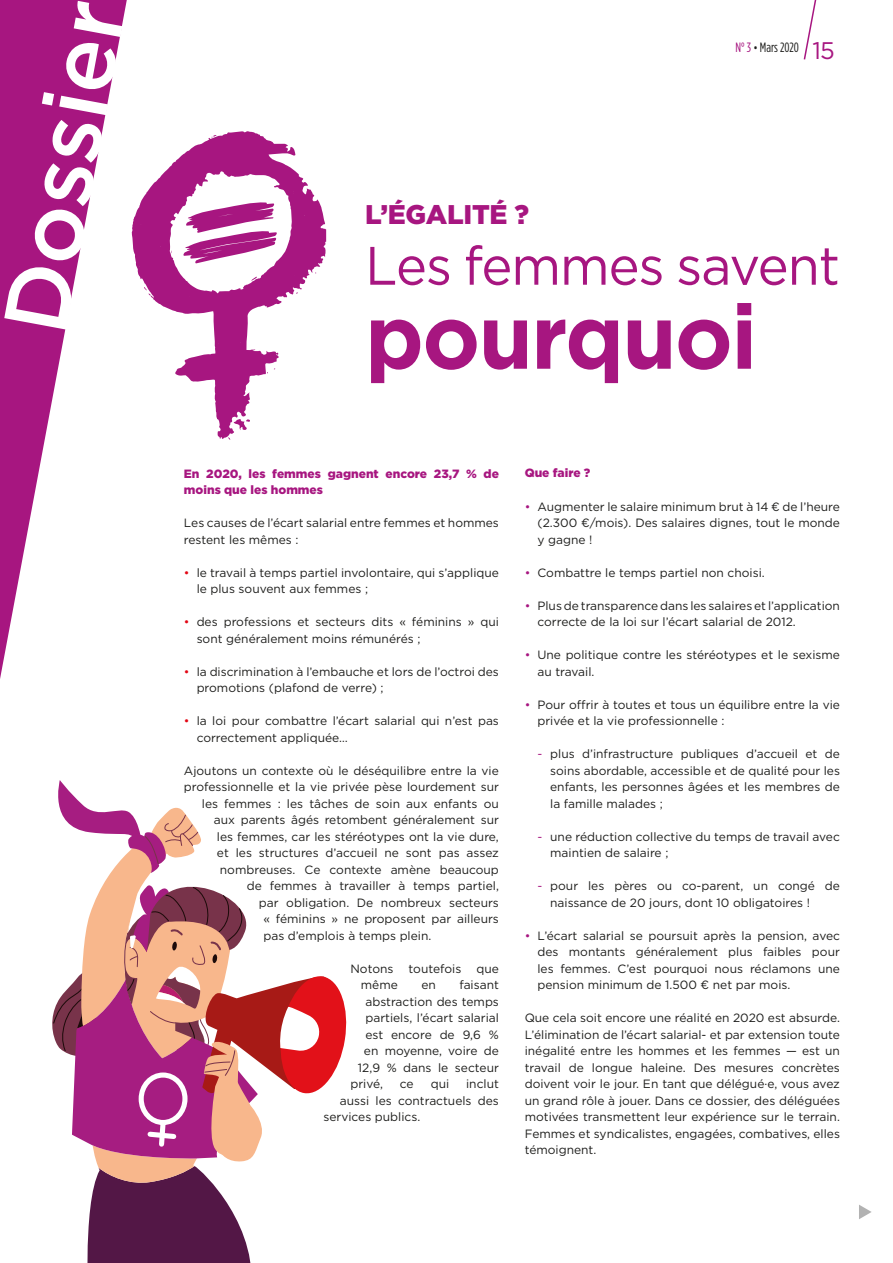
<style>
.page{position:relative;width:893px;height:1263px;background:#fff}
.page>*{position:absolute;margin:0;border:0;box-sizing:border-box;transform-origin:0 0}
.t1{font:700 90px "Gotham";letter-spacing:-.02em;color:#a71680}
.t2{font:500 90px "Gotham";color:#fff}
.t3{font:54px "Gotham";letter-spacing:-.02em;color:#a71680}
.t4{font:900 27px "Gotham";letter-spacing:-.01em;color:#a71680}
.t5{font:13.5px "Gotham Condensed";color:#1d1d1b}
.t6{font:12px/16.5px "Gotham";color:#1d1d1b}
.t7{font:900 12px/16.5px "Gotham";color:#a71680}
.s1{color:#a71680}
.s2{font-size:12.15px}
.s3{font-family:"Gotham";font-size:24px;color:#a71680}
.s4{color:#e30614}
</style>
<div class="page">
<svg style="left:859px;top:1205px;width:13px;height:14px"></svg>
<svg style="left:52px;top:780px;width:295px;height:483px"></svg>
<svg style="left:131px;top:131px;width:196px;height:309px"></svg>
<svg style="left:234px;top:419px;width:16px;height:11px"></svg>
<svg style="left:211px;top:134px;width:6px;height:4px"></svg>
<svg style="left:144px;top:287px;width:8px;height:10px"></svg>
<svg style="left:251px;top:276px;width:6px;height:5px"></svg>
<svg style="left:182px;top:202px;width:96px;height:62px"></svg>
<svg style="left:0;top:0;width:127px;height:679px"></svg>
<svg style="left:803px;top:0;width:14px;height:60px"></svg>
<h1 class="t2" style="left:-23px;top:322px;width:338px;rotate:-80deg">Dossier</h1>
<p class="t5" style="left:736px;top:40px;width:101px"><span class="s1">N° 3</span> <span class="s2">•</span> Mars 2020 <span class="s3">15</span></p>
<h3 class="t4" style="left:365px;top:196px;width:166px">L’ÉGALITÉ ?</h3>
<h2 class="t3" style="left:365px;top:231px;width:476px">Les femmes savent</h2>
<h1 class="t1" style="left:365px;top:277px;width:394px">pourquoi</h1>
<p class="t7" style="left:184px;top:465px;width:317px">En 2020, les femmes gagnent encore 23,7 % de moins que les hommes</p>
<p class="t6" style="left:184px;top:514px;width:316px">Les causes de l’écart salarial entre femmes et hommes restent les mêmes :</p>
<p class="t6" style="left:197px;top:564px;width:304px;text-indent:-13px"><span class="s4">•</span> le travail à temps partiel involontaire, qui s’applique le plus souvent aux femmes ;</p>
<p class="t6" style="left:197px;top:613px;width:304px;text-indent:-13px"><span class="s4">•</span> des professions et secteurs dits « féminins » qui sont généralement moins rémunérés ;</p>
<p class="t6" style="left:197px;top:663px;width:304px;text-indent:-13px"><span class="s4">•</span> la discrimination à l’embauche et lors de l’octroi des promotions (plafond de verre) ;</p>
<p class="t6" style="left:197px;top:712px;width:304px;text-indent:-13px"><span class="s4">•</span> la loi pour combattre l’écart salarial qui n’est pas correctement appliquée…</p>
<p class="t6" style="left:184px;top:762px;width:316px">Ajoutons un contexte où le déséquilibre entre la vie</p>
<p class="t6" style="left:184px;top:778px;width:316px">professionnelle et la vie privée pèse lourdement sur</p>
<p class="t6" style="left:202px;top:795px;width:298px">les femmes : les tâches de soin aux enfants ou</p>
<p class="t6" style="left:214px;top:811px;width:286px">aux parents âgés retombent généralement sur</p>
<p class="t6" style="left:217px;top:828px;width:283px">les femmes, car les stéréotypes ont la vie dure,</p>
<p class="t6" style="left:217px;top:844px;width:284px">et les structures d’accueil ne sont pas assez</p>
<p class="t6" style="left:220px;top:861px;width:280px">nombreuses. Ce contexte amène beaucoup</p>
<p class="t6" style="left:247px;top:877px;width:254px">de femmes à travailler à temps partiel,</p>
<p class="t6" style="left:259px;top:894px;width:242px">par obligation. De nombreux secteurs</p>
<p class="t6" style="left:263px;top:910px;width:237px">« féminins » ne proposent par ailleurs</p>
<p class="t6" style="left:263px;top:927px;width:169px">pas d’emplois à temps plein.</p>
<p class="t6" style="left:350px;top:960px;width:45px">Notons</p>
<p class="t6" style="left:409px;top:960px;width:54px">toutefois</p>
<p class="t6" style="left:476px;top:960px;width:24px">que</p>
<p class="t6" style="left:361px;top:976px;width:38px">même</p>
<p class="t6" style="left:421px;top:976px;width:16px">en</p>
<p class="t6" style="left:459px;top:976px;width:41px">faisant</p>
<p class="t6" style="left:365px;top:993px;width:135px">abstraction des temps</p>
<p class="t6" style="left:365px;top:1009px;width:135px">partiels, l’écart salarial</p>
<p class="t6" style="left:365px;top:1026px;width:135px">est encore de 9,6 %</p>
<p class="t6" style="left:364px;top:1042px;width:136px">en moyenne, voire de</p>
<p class="t6" style="left:358px;top:1059px;width:142px">12,9 % dans le secteur</p>
<p class="t6" style="left:350px;top:1075px;width:34px">privé,</p>
<p class="t6" style="left:400px;top:1075px;width:15px">ce</p>
<p class="t6" style="left:431px;top:1075px;width:20px">qui</p>
<p class="t6" style="left:466px;top:1075px;width:34px">inclut</p>
<p class="t6" style="left:340px;top:1092px;width:161px">aussi les contractuels des</p>
<p class="t6" style="left:323px;top:1108px;width:98px">services publics.</p>
<p class="t7" style="left:525px;top:465px;width:67px">Que faire ?</p>
<p class="t6" style="left:537px;top:498px;width:304px;text-align:justify;text-indent:-13px"><span class="s1">•</span> Augmenter le salaire minimum brut à 14 € de l’heure (2.300 €/mois). Des salaires dignes, tout le monde y gagne !</p>
<p class="t6" style="left:525px;top:564px;width:242px"><span class="s1">•</span> Combattre le temps partiel non choisi.</p>
<p class="t6" style="left:537px;top:597px;width:304px;text-indent:-13px"><span class="s1">•</span> Plus de transparence dans les salaires et l’application correcte de la loi sur l’écart salarial de 2012.</p>
<p class="t6" style="left:537px;top:646px;width:304px;text-indent:-13px"><span class="s1">•</span> Une politique contre les stéréotypes et le sexisme au travail.</p>
<p class="t6" style="left:537px;top:696px;width:304px;text-indent:-13px"><span class="s1">•</span> Pour offrir à toutes et tous un équilibre entre la vie privée et la vie professionnelle :</p>
<p class="t6" style="left:550px;top:745px;width:291px;text-align:justify;text-indent:-13px"><span class="s1">-</span> plus d’infrastructure publiques d’accueil et de soins abordable, accessible et de qualité pour les enfants, les personnes âgées et les membres de la famille malades ;</p>
<p class="t6" style="left:550px;top:828px;width:291px;text-indent:-13px"><span class="s1">-</span> une réduction collective du temps de travail avec maintien de salaire ;</p>
<p class="t6" style="left:550px;top:877px;width:291px;text-indent:-13px"><span class="s1">-</span> pour les pères ou co-parent, un congé de naissance de 20 jours, dont 10 obligatoires !</p>
<p class="t6" style="left:537px;top:927px;width:304px;text-align:justify;text-indent:-13px"><span class="s1">•</span> L’écart salarial se poursuit après la pension, avec des montants généralement plus faibles pour les femmes. C’est pourquoi nous réclamons une pension minimum de 1.500 € net par mois.</p>
<p class="t6" style="left:525px;top:1009px;width:317px;text-align:justify">Que cela soit encore une réalité en 2020 est absurde.<br>L’élimination de l’écart salarial- et par extension toute inégalité entre les hommes et les femmes — est un travail de longue haleine. Des mesures concrètes doivent voir le jour. En tant que délégué·e, vous avez un grand rôle à jouer. Dans ce dossier, des déléguées motivées transmettent leur expérience sur le terrain.<br>Femmes et syndicalistes, engagées, combatives, elles témoignent.</p>
</div>
